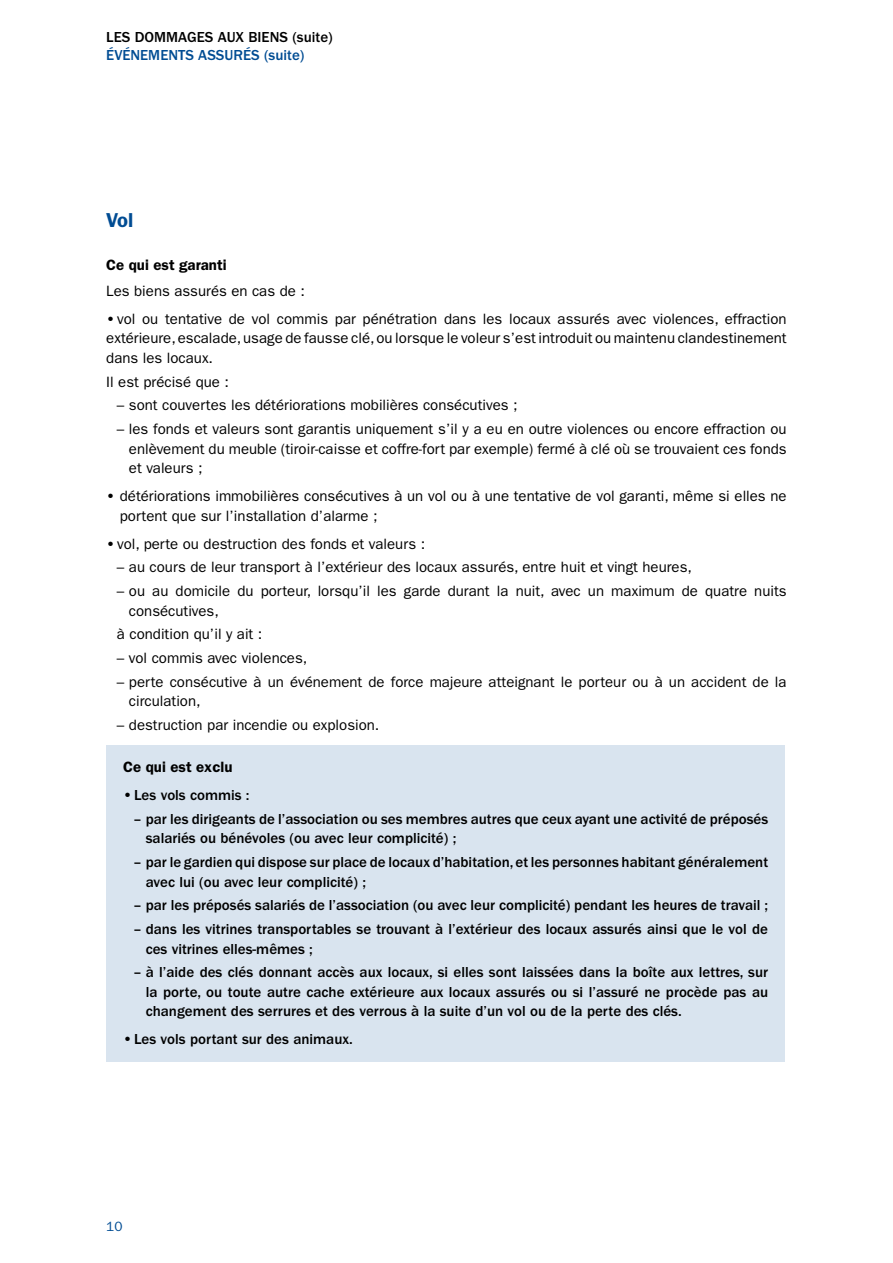
<style>
.page{position:relative;width:893px;height:1263px;background:#fff}
.page>*{position:absolute;margin:0;border:0;box-sizing:border-box;transform-origin:0 0}
.t1{font:600 20.25px "ITC Franklin Gothic Std";color:#004c93}
.t2{font:15px/19.5px "ITC Franklin Gothic Std";color:#000}
.t3{font:500 15px/19.5px "ITC Franklin Gothic Std";color:#000}
.t4{font:600 15px "ITC Franklin Gothic Std";color:#000}
.t5{font:500 15px "ITC Franklin Gothic Std";color:#004c93}
.t6{font:13.5px "ITC Franklin Gothic Std";color:#004c93}
.s1{font-weight:600}
</style>
<div class="page">
<div style="left:106px;top:745px;width:679px;height:316px;background:#d9e4ef"></div>
<p class="t3" style="left:106px;top:28px;width:228px">Les dommages aux biens (suite)</p>
<p class="t5" style="left:106px;top:47px;width:200px">Événements assurés (suite)</p>
<h1 class="t1" style="left:106px;top:208px;width:29px">Vol</h1>
<p class="t4" style="left:106px;top:256px;width:122px">Ce qui est garanti</p>
<p class="t2" style="left:106px;top:281px;width:200px">Les biens assurés en cas de :</p>
<p class="t2" style="left:106px;top:309px;width:682px;text-align:justify"><span class="s1">•</span>vol ou tentative de vol commis par pénétration dans les locaux assurés avec violences, effraction extérieure, escalade, usage de fausse clé, ou lorsque le voleur s’est introduit ou maintenu clandestinement dans les locaux.</p>
<p class="t2" style="left:106px;top:372px;width:124px">Il est précisé que :</p>
<p class="t2" style="left:117px;top:396px;width:402px">– sont couvertes les détériorations mobilières consécutives ;</p>
<p class="t2" style="left:129px;top:419px;width:659px;text-align:justify;text-indent:-12px">– les fonds et valeurs sont garantis uniquement s’il y a eu en outre violences ou encore effraction ou enlèvement du meuble (tiroir-caisse et coffre-fort par exemple) fermé à clé où se trouvaient ces fonds et valeurs ;</p>
<p class="t2" style="left:120px;top:486px;width:668px;text-indent:-14px"><span class="s1">•</span> détériorations immobilières consécutives à un vol ou à une tentative de vol garanti, même si elles ne portent que sur l’installation d’alarme ;</p>
<p class="t2" style="left:106px;top:534px;width:320px"><span class="s1">•</span>vol, perte ou destruction des fonds et valeurs :</p>
<p class="t2" style="left:117px;top:558px;width:577px">– au cours de leur transport à l’extérieur des locaux assurés, entre huit et vingt heures,</p>
<p class="t2" style="left:129px;top:581px;width:659px;text-indent:-12px">– ou au domicile du porteur, lorsqu’il les garde durant la nuit, avec un maximum de quatre nuits consécutives,</p>
<p class="t2" style="left:117px;top:625px;width:147px">à condition qu’il y ait :</p>
<p class="t2" style="left:117px;top:648px;width:192px">– vol commis avec violences,</p>
<p class="t2" style="left:129px;top:672px;width:659px;text-indent:-12px">– perte consécutive à un événement de force majeure atteignant le porteur ou à un accident de la circulation,</p>
<p class="t2" style="left:117px;top:715px;width:264px">– destruction par incendie ou explosion.</p>
<p class="t4" style="left:123px;top:758px;width:111px">Ce qui est exclu</p>
<p class="t3" style="left:123px;top:785px;width:128px"><span class="s1">•</span> Les vols commis :</p>
<p class="t3" style="left:146px;top:809px;width:624px;text-indent:-12px">– par les dirigeants de l’association ou ses membres autres que ceux ayant une activité de préposés salariés ou bénévoles (ou avec leur complicité) ;</p>
<p class="t3" style="left:146px;top:852px;width:624px;text-indent:-12px">– par le gardien qui dispose sur place de locaux d’habitation, et les personnes habitant généralement avec lui (ou avec leur complicité) ;</p>
<p class="t3" style="left:134px;top:896px;width:636px">– par les préposés salariés de l’association (ou avec leur complicité) pendant les heures de travail ;</p>
<p class="t3" style="left:146px;top:919px;width:624px;text-indent:-12px">– dans les vitrines transportables se trouvant à l’extérieur des locaux assurés ainsi que le vol de ces vitrines elles-mêmes ;</p>
<p class="t3" style="left:146px;top:963px;width:624px;text-align:justify;text-indent:-12px">– à l’aide des clés donnant accès aux locaux, si elles sont laissées dans la boîte aux lettres, sur la porte, ou toute autre cache extérieure aux locaux assurés ou si l’assuré ne procède pas au changement des serrures et des verrous à la suite d’un vol ou de la perte des clés.</p>
<p class="t3" style="left:123px;top:1030px;width:231px"><span class="s1">•</span> Les vols portant sur des animaux.</p>
<p class="t6" style="left:106px;top:1219px;width:18px">10</p>
</div>
